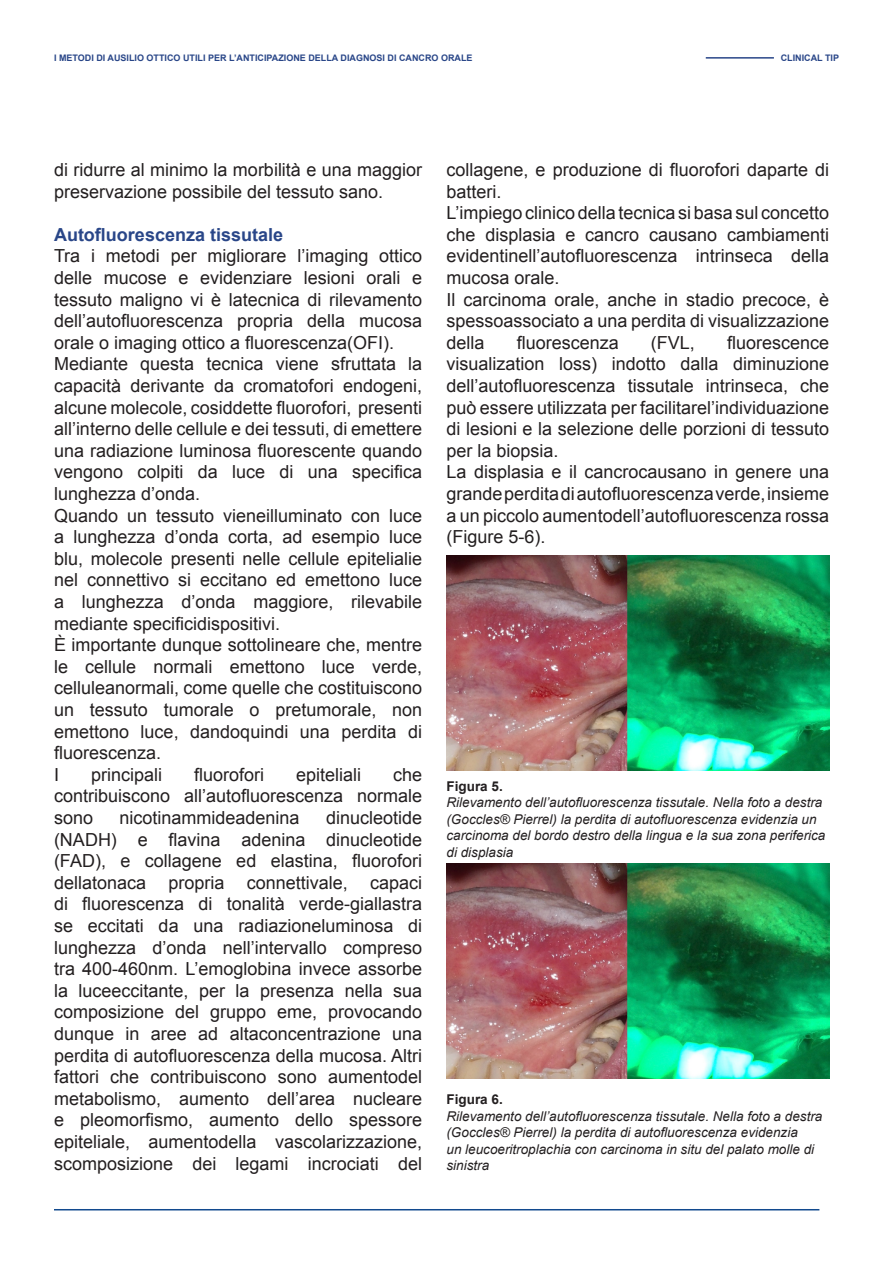
<style>
.page{position:relative;width:893px;height:1263px;background:#fff}
.page>*{position:absolute;margin:0;border:0;box-sizing:border-box;transform-origin:0 0}
.t1{font:18px/21.6px "Arial";color:#231f20;text-align:justify}
.t2{font:700 18px "Arial";color:#294688}
.t3{font:italic 13.5px/16.5px "Arial";color:#231f20}
.t4{font:700 13.5px "Arial";color:#231f20}
.t5{font:700 9px "Arial";color:#294688}
</style>
<div class="page">
<hr style="left:706px;top:57px;width:68px;height:2px;background:#294688">
<hr style="left:54px;top:1209px;width:765px;height:1px;background:#124a8e">
<img style="left:446px;top:555px;width:383px;height:215px">
<img style="left:446px;top:864px;width:383px;height:215px">
<p class="t5" style="left:54px;top:51px;width:420px">I METODI DI AUSILIO OTTICO UTILI PER L’ANTICIPAZIONE DELLA DIAGNOSI DI CANCRO ORALE</p>
<p class="t5" style="left:781px;top:51px;width:60px">CLINICAL TIP</p>
<p class="t1" style="left:54px;top:159px;width:370px">di ridurre al minimo la morbilità e una maggior preservazione possibile del tessuto sano.</p>
<p class="t2" style="left:54px;top:223px;width:231px">Autofluorescenza tissutale</p>
<p class="t1" style="left:54px;top:245px;width:370px">Tra i metodi per migliorare l’imaging ottico delle mucose e evidenziare lesioni orali e tessuto maligno vi è latecnica di rilevamento dell’autofluorescenza propria della mucosa orale o imaging ottico a fluorescenza(OFI).</p>
<p class="t1" style="left:54px;top:353px;width:370px">Mediante questa tecnica viene sfruttata la capacità derivante da cromatofori endogeni, alcune molecole, cosiddette fluorofori, presenti all’interno delle cellule e dei tessuti, di emettere una radiazione luminosa fluorescente quando vengono colpiti da luce di una specifica lunghezza d’onda.</p>
<p class="t1" style="left:54px;top:505px;width:370px">Quando un tessuto vieneilluminato con luce a lunghezza d’onda corta, ad esempio luce blu, molecole presenti nelle cellule epitelialie nel connettivo si eccitano ed emettono luce a lunghezza d’onda maggiore, rilevabile mediante specificidispositivi.</p>
<p class="t1" style="left:54px;top:634px;width:370px">È importante dunque sottolineare che, mentre le cellule normali emettono luce verde, celluleanormali, come quelle che costituiscono un tessuto tumorale o pretumorale, non emettono luce, dandoquindi una perdita di fluorescenza.</p>
<p class="t1" style="left:54px;top:764px;width:7px">I</p>
<p class="t1" style="left:91px;top:764px;width:73px">principali</p>
<p class="t1" style="left:194px;top:764px;width:72px">fluorofori</p>
<p class="t1" style="left:296px;top:764px;width:67px">epiteliali</p>
<p class="t1" style="left:54px;top:764px;width:370px;text-indent:339px">che contribuiscono all’autofluorescenza normale sono</p>
<p class="t1" style="left:54px;top:807px;width:370px;text-indent:272px">dinucleotide (NADH) e flavina adenina dinucleotide (FAD), e collagene ed elastina, fluorofori dellatonaca propria connettivale, capaci di fluorescenza di tonalità verde-giallastra se eccitati da una radiazioneluminosa di lunghezza d’onda nell’intervallo compreso tra 400-460nm. L’emoglobina invece assorbe la luceeccitante, per la presenza nella sua composizione del gruppo eme, provocando dunque in aree ad altaconcentrazione una perdita di autofluorescenza della mucosa. Altri fattori che contribuiscono sono aumentodel metabolismo, aumento dell’area nucleare e pleomorfismo, aumento dello spessore epiteliale, aumentodella vascolarizzazione, scomposizione dei legami incrociati del</p>
<p class="t1" style="left:120px;top:807px;width:182px">nicotinammideadenina</p>
<p class="t1" style="left:446px;top:159px;width:384px">collagene, e produzione di fluorofori daparte di batteri.</p>
<p class="t1" style="left:446px;top:202px;width:384px">L’impiego clinico della tecnica si basa sul concetto che displasia e cancro causano cambiamenti evidentinell’autofluorescenza intrinseca della mucosa orale.</p>
<p class="t1" style="left:446px;top:289px;width:384px">Il carcinoma orale, anche in stadio precoce, è spessoassociato a una perdita di visualizzazione della</p>
<p class="t1" style="left:446px;top:332px;width:384px;text-indent:281px">fluorescence visualization loss) indotto dalla diminuzione dell’autofluorescenza tissutale intrinseca, che può essere utilizzata per facilitarel’individuazione di lesioni e la selezione delle porzioni di tessuto per la biopsia.</p>
<p class="t1" style="left:446px;top:461px;width:384px">La displasia e il cancrocausano in genere una grande perdita di autofluorescenza verde, insieme a un piccolo aumentodell’autofluorescenza rossa (Figure 5-6).</p>
<p class="t1" style="left:517px;top:332px;width:104px">fluorescenza</p>
<p class="t1" style="left:651px;top:332px;width:46px">(FVL,</p>
<p class="t4" style="left:446px;top:777px;width:58px">Figura 5.</p>
<p class="t3" style="left:446px;top:794px;width:380px">Rilevamento dell’autofluorescenza tissutale. Nella foto a destra (Goccles® Pierrel) la perdita di autofluorescenza evidenzia un carcinoma del bordo destro della lingua e la sua zona periferica di displasia</p>
<p class="t4" style="left:446px;top:1090px;width:58px">Figura 6.</p>
<p class="t3" style="left:446px;top:1108px;width:377px">Rilevamento dell’autofluorescenza tissutale. Nella foto a destra (Goccles® Pierrel) la perdita di autofluorescenza evidenzia<br>un leucoeritroplachia con carcinoma in situ del palato molle di sinistra</p>
</div>
